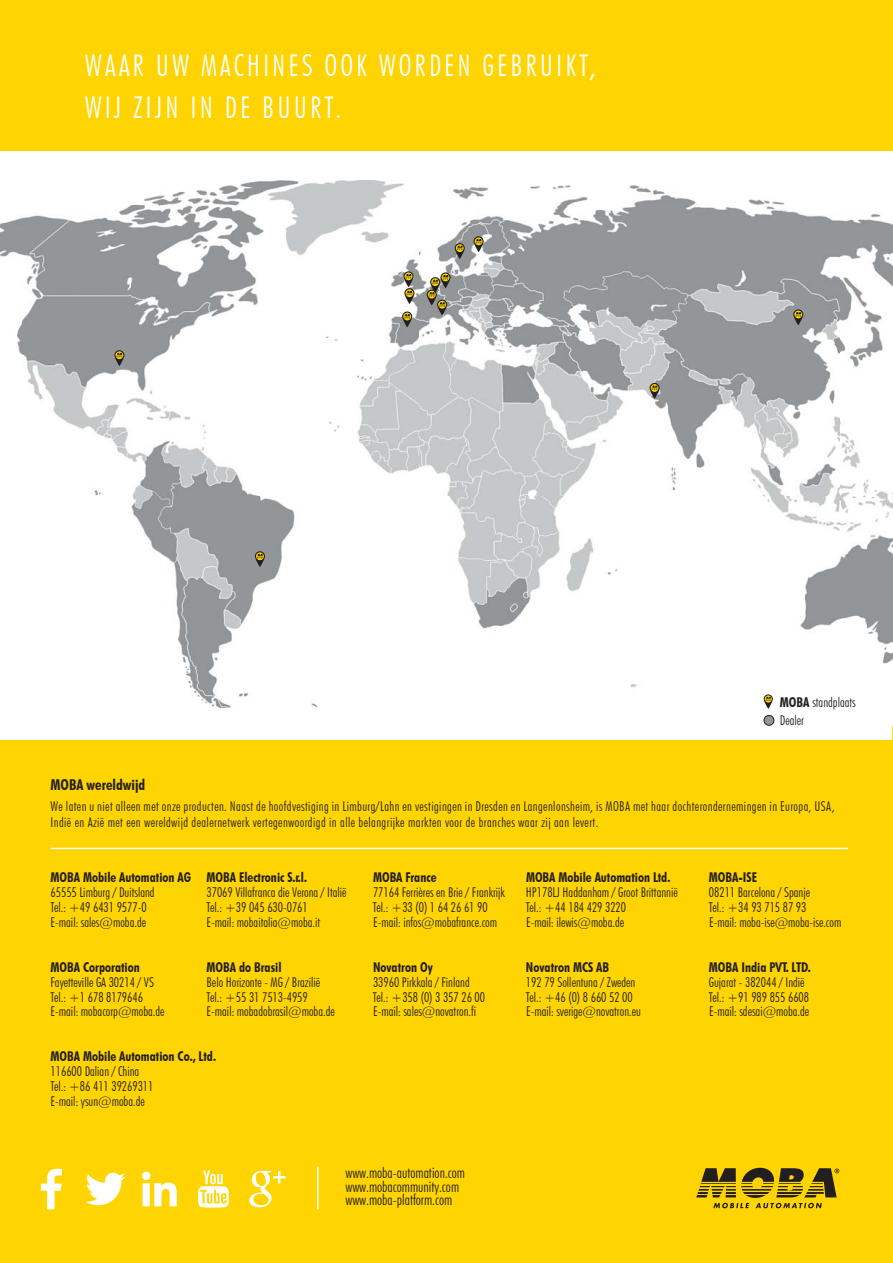
<style>
.page{position:relative;width:893px;height:1263px;background:#fff}
.page>*{position:absolute;margin:0;border:0;box-sizing:border-box;transform-origin:0 0}
.t1{font:300 condensed 30px/42px "Futura BT";letter-spacing:.1em;color:#fff}
.t2{font:300 condensed 15px/13.5px "Futura BT";color:#231f20}
.t3{font:700 condensed 15px "Futura BT";color:#231f20}
.t4{font:300 condensed 13.5px/15px "Futura BT";color:#231f20}
.t5{font:300 condensed 13.5px/16.2px "Futura BT";letter-spacing:.03em;color:#231f20}
.t6{font:700 condensed 13.5px "Futura BT";color:#231f20}
.s1{font-weight:700}
</style>
<div class="page">
<img style="left:892px;top:340px;width:1px;height:400px">
<img style="left:0;top:180px;width:893px;height:528px">
<div style="left:0;top:740px;width:893px;height:523px;background:#ffd400"></div>
<svg style="left:41px;top:1169px;width:21px;height:40px"></svg>
<svg style="left:85px;top:1173px;width:40px;height:32px"></svg>
<svg style="left:142px;top:1172px;width:35px;height:34px"></svg>
<svg style="left:198px;top:1170px;width:31px;height:38px"></svg>
<svg style="left:249px;top:1171px;width:36px;height:36px"></svg>
<svg style="left:402px;top:312px;width:10px;height:15px"></svg>
<svg style="left:427px;top:272px;width:23px;height:43px"></svg>
<svg style="left:403px;top:271px;width:11px;height:33px"></svg>
<svg style="left:114px;top:350px;width:10px;height:16px"></svg>
<svg style="left:649px;top:383px;width:11px;height:16px"></svg>
<svg style="left:793px;top:309px;width:10px;height:16px"></svg>
<svg style="left:473px;top:236px;width:11px;height:16px"></svg>
<div style="left:0;top:0;width:893px;height:151px;background:#ffd400"></div>
<svg style="left:255px;top:551px;width:10px;height:16px"></svg>
<svg style="left:696px;top:1168px;width:143px;height:40px"></svg>
<svg style="left:764px;top:694px;width:9px;height:15px"></svg>
<div style="left:764px;top:715px;width:10px;height:10px;background:#929699;border-radius:50%"></div>
<div style="left:764px;top:715px;width:10px;height:11px;border:1px solid #231f20;border-radius:50%"></div>
<svg style="left:455px;top:243px;width:10px;height:16px"></svg>
<hr style="left:317px;top:1167px;width:2px;height:42px;background:#fff">
<hr style="left:51px;top:848px;width:797px;height:1px;background:#fff">
<h1 class="t1" style="left:85px;top:44px;width:513px">WAAR UW MACHINES OOK WORDEN GEBRUIKT,<br>WIJ ZIJN IN DE BUURT.</h1>
<p class="t4" style="left:780px;top:693px;width:77px;line-height:18.5px"><span class="s1">MOBA</span> standplaats<br>Dealer</p>
<p class="t3" style="left:51px;top:776px;width:96px">MOBA wereldwijd</p>
<p class="t5" style="left:51px;top:798px;width:785px">We laten u niet alleen met onze producten. Naast de hoofdvestiging in Limburg/Lahn en vestigingen in Dresden en Langenlonsheim, is MOBA met haar dochterondernemingen in Europa, USA,<br>Indië en Azië met een wereldwijd dealernetwerk vertegenwoordigd in alle belangrijke markten voor de branches waar zij aan levert.</p>
<p class="t6" style="left:51px;top:869px;width:258px">MOBA Mobile Automation AG MOBA Electronic S.r.l.</p>
<p class="t6" style="left:373px;top:869px;width:65px">MOBA France</p>
<p class="t6" style="left:526px;top:869px;width:146px">MOBA Mobile Automation Ltd.</p>
<p class="t6" style="left:709px;top:869px;width:50px">MOBA-ISE</p>
<p class="t4" style="left:51px;top:884px;width:106px">65555 Limburg / Duitsland</p>
<p class="t4" style="left:207px;top:884px;width:142px">37069 Villafranca die Verona / Italië</p>
<p class="t4" style="left:373px;top:884px;width:133px">77164 Ferrières en Brie / Frankrijk</p>
<p class="t4" style="left:526px;top:884px;width:153px">HP178LJ Haddanham / Groot Brittannië</p>
<p class="t4" style="left:709px;top:884px;width:103px">08211 Barcelona / Spanje</p>
<p class="t4" style="left:51px;top:899px;width:97px">Tel.: +49 6431 9577-0</p>
<p class="t4" style="left:206px;top:899px;width:103px">Tel.: +39 045 630-0761</p>
<p class="t4" style="left:373px;top:899px;width:116px">Tel.: +33 (0) 1 64 26 61 90</p>
<p class="t4" style="left:526px;top:899px;width:102px">Tel.: +44 184 429 3220</p>
<p class="t4" style="left:709px;top:899px;width:99px">Tel.: +34 93 715 87 93</p>
<p class="t4" style="left:51px;top:914px;width:97px">E-mail: sales@moba.de</p>
<p class="t4" style="left:207px;top:914px;width:115px">E-mail: mobaitalia@moba.it</p>
<p class="t4" style="left:373px;top:914px;width:126px">E-mail: infos@mobafrance.com</p>
<p class="t4" style="left:526px;top:914px;width:100px">E-mail: ilewis@moba.de</p>
<p class="t4" style="left:709px;top:914px;width:134px">E-mail: moba-ise@moba-ise.com</p>
<p class="t6" style="left:51px;top:959px;width:91px">MOBA Corporation</p>
<p class="t6" style="left:207px;top:959px;width:76px">MOBA do Brasil</p>
<p class="t6" style="left:373px;top:959px;width:61px">Novatron Oy</p>
<p class="t6" style="left:526px;top:959px;width:85px">Novatron MCS AB</p>
<p class="t6" style="left:709px;top:959px;width:103px">MOBA India PVT. LTD.</p>
<p class="t4" style="left:51px;top:974px;width:105px">Fayetteville GA 30214 / VS</p>
<p class="t4" style="left:207px;top:974px;width:115px">Belo Horizonte - MG / Brazilië</p>
<p class="t4" style="left:373px;top:974px;width:98px">33960 Pirkkala / Finland</p>
<p class="t4" style="left:526px;top:974px;width:111px">192 79 Sollentuna / Zweden</p>
<p class="t4" style="left:709px;top:974px;width:97px">Gujarat - 382044 / Indië</p>
<p class="t4" style="left:51px;top:989px;width:94px">Tel.: +1 678 8179646</p>
<p class="t4" style="left:206px;top:989px;width:103px">Tel.: +55 31 7513-4959</p>
<p class="t4" style="left:373px;top:989px;width:114px">Tel.: +358 (0) 3 357 26 00</p>
<p class="t4" style="left:526px;top:989px;width:108px">Tel.: +46 (0) 8 660 52 00</p>
<p class="t4" style="left:709px;top:989px;width:102px">Tel.: +91 989 855 6608</p>
<p class="t4" style="left:51px;top:1004px;width:116px">E-mail: mobacorp@moba.de</p>
<p class="t4" style="left:207px;top:1004px;width:130px">E-mail: mobadobrasil@moba.de</p>
<p class="t4" style="left:373px;top:1004px;width:105px">E-mail: sales@novatron.fi</p>
<p class="t4" style="left:526px;top:1004px;width:116px">E-mail: sverige@novatron.eu</p>
<p class="t4" style="left:709px;top:1004px;width:102px">E-mail: sdesai@moba.de</p>
<p class="t6" style="left:51px;top:1048px;width:167px">MOBA Mobile Automation Co., Ltd.</p>
<p class="t4" style="left:51px;top:1064px;width:104px">116600 Dalian / China<br>Tel.: +86 411 39269311<br>E-mail: ysun@moba.de</p>
<p class="t2" style="left:345px;top:1166px;width:121px">www.moba-automation.com www.mobacommunity.com www.moba-platform.com</p>
</div>
